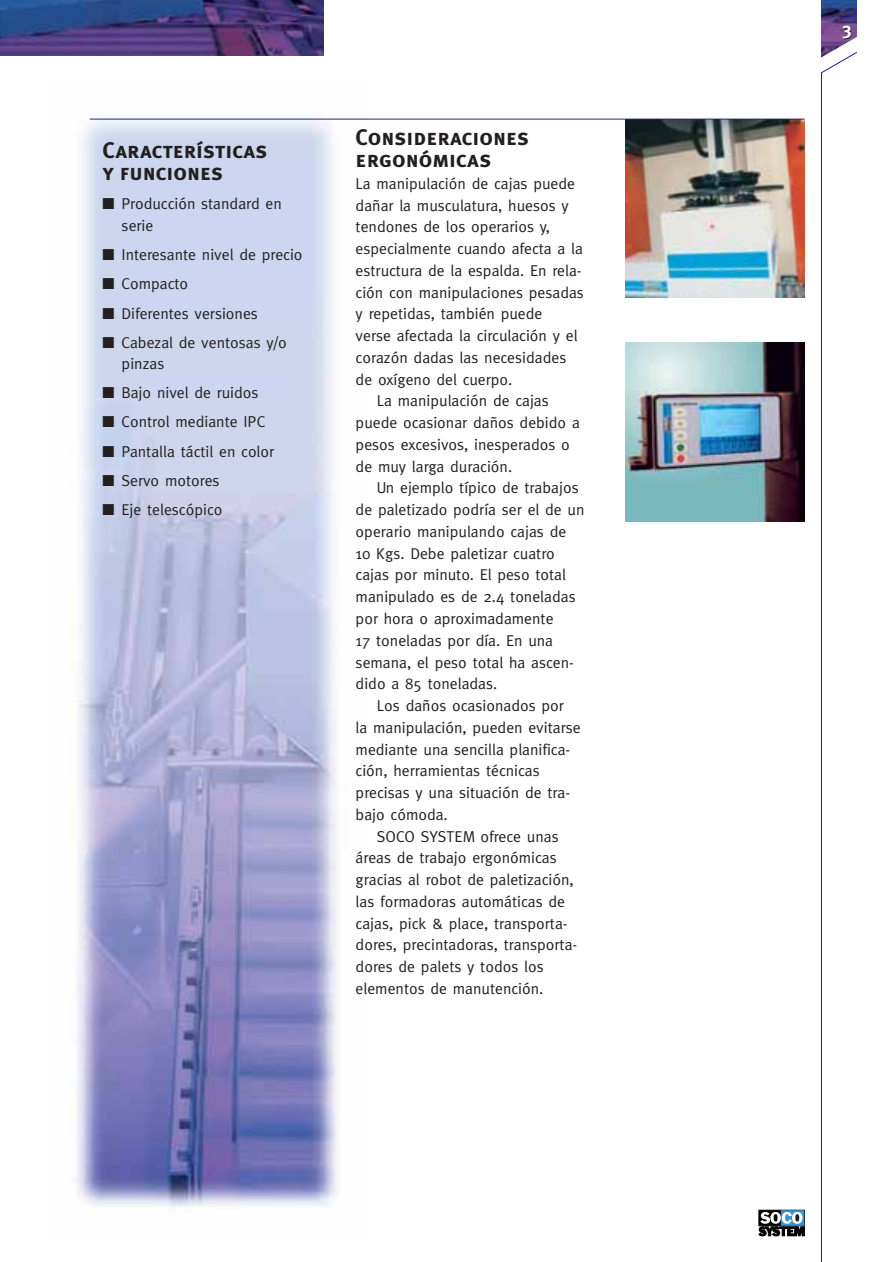
<style>
.page{position:relative;width:893px;height:1262px;background:#fff}
.page>*{position:absolute;margin:0;border:0;box-sizing:border-box;transform-origin:0 0}
.t1{font:22.5px/21.8px "Meta Plus Bold Caps";color:#231f1f}
.t2{font:700 18px "Meta";color:#fff}
.t3{font:15.75px/21.8px "Meta";color:#231f1f}
</style>
<div class="page">
<img style="left:76px;top:118px;width:290px;height:1089px">
<img style="left:821px;top:0;width:35px;height:33px">
<img style="left:1px;top:0;width:323px;height:55px">
<img style="left:625px;top:342px;width:179px;height:179px">
<img style="left:625px;top:120px;width:179px;height:178px">
<hr style="left:821px;top:72px;width:1px;height:1189px;background:#25237a">
<svg style="left:821px;top:33px;width:36px;height:40px"></svg>
<hr style="left:90px;top:119px;width:714px;height:1px;background:#25237a">
<svg style="left:758px;top:1210px;width:46px;height:1px"></svg>
<div style="left:781px;top:1210px;width:22px;height:15px;background:#2b7dae"></div>
<svg style="left:758px;top:1211px;width:46px;height:24px"></svg>
<h1 class="t1" style="left:102px;top:139px;width:167px">Características y funciones</h1>
<p class="t3" style="left:122px;top:194px;width:162px;text-indent:-19px">■ Producción standard en serie</p>
<p class="t3" style="left:102px;top:245px;width:201px">■ Interesante nivel de precio</p>
<p class="t3" style="left:102px;top:275px;width:87px">■ Compacto</p>
<p class="t3" style="left:102px;top:304px;width:157px">■ Diferentes versiones</p>
<p class="t3" style="left:122px;top:333px;width:166px;line-height:21.1px;text-indent:-19px">■ Cabezal de ventosas y/o pinzas</p>
<p class="t3" style="left:102px;top:383px;width:158px">■ Bajo nivel de ruidos</p>
<p class="t3" style="left:102px;top:413px;width:164px">■ Control mediante IPC</p>
<p class="t3" style="left:102px;top:442px;width:173px">■ Pantalla táctil en color</p>
<p class="t3" style="left:102px;top:471px;width:119px">■ Servo motores</p>
<p class="t3" style="left:102px;top:500px;width:121px">■ Eje telescópico</p>
<h1 class="t1" style="left:355px;top:127px;width:175px">Consideraciones ergonómicas</h1>
<p class="t3" style="left:355px;top:174px;width:221px">La manipulación de cajas puede</p>
<p class="t3" style="left:355px;top:196px;width:215px">dañar la musculatura, huesos y</p>
<p class="t3" style="left:355px;top:218px;width:196px">tendones de los operarios y,</p>
<p class="t3" style="left:355px;top:239px;width:229px">especialmente cuando afecta a la</p>
<p class="t3" style="left:355px;top:261px;width:227px">estructura de la espalda. En rela-</p>
<p class="t3" style="left:355px;top:283px;width:230px">ción con manipulaciones pesadas</p>
<p class="t3" style="left:355px;top:305px;width:188px">y repetidas, también puede</p>
<p class="t3" style="left:355px;top:326px;width:223px">verse afectada la circulación y el</p>
<p class="t3" style="left:355px;top:348px;width:212px">corazón dadas las necesidades</p>
<p class="t3" style="left:355px;top:370px;width:158px">de oxígeno del cuerpo.</p>
<p class="t3" style="left:377px;top:392px;width:173px">La manipulación de cajas</p>
<p class="t3" style="left:355px;top:413px;width:226px">puede ocasionar daños debido a</p>
<p class="t3" style="left:355px;top:435px;width:216px">pesos excesivos, inesperados o</p>
<p class="t3" style="left:355px;top:457px;width:158px">de muy larga duración.</p>
<p class="t3" style="left:377px;top:479px;width:203px">Un ejemplo típico de trabajos</p>
<p class="t3" style="left:355px;top:500px;width:230px">de paletizado podría ser el de un</p>
<p class="t3" style="left:355px;top:522px;width:212px">operario manipulando cajas de</p>
<p class="t3" style="left:355px;top:544px;width:201px">10 Kgs. Debe paletizar cuatro</p>
<p class="t3" style="left:355px;top:566px;width:212px">cajas por minuto. El peso total</p>
<p class="t3" style="left:355px;top:587px;width:221px">manipulado es de 2.4 toneladas</p>
<p class="t3" style="left:355px;top:609px;width:199px">por hora o aproximadamente</p>
<p class="t3" style="left:355px;top:631px;width:199px">17 toneladas por día. En una</p>
<p class="t3" style="left:355px;top:653px;width:220px">semana, el peso total ha ascen-</p>
<p class="t3" style="left:355px;top:674px;width:143px">dido a 85 toneladas.</p>
<p class="t3" style="left:377px;top:696px;width:188px">Los daños ocasionados por</p>
<p class="t3" style="left:355px;top:718px;width:226px">la manipulación, pueden evitarse</p>
<p class="t3" style="left:355px;top:740px;width:216px">mediante una sencilla planifica-</p>
<p class="t3" style="left:355px;top:761px;width:186px">ción, herramientas técnicas</p>
<p class="t3" style="left:355px;top:783px;width:216px">precisas y una situación de tra-</p>
<p class="t3" style="left:355px;top:805px;width:94px">bajo cómoda.</p>
<p class="t3" style="left:377px;top:827px;width:183px">SOCO SYSTEM ofrece unas</p>
<p class="t3" style="left:355px;top:848px;width:202px">áreas de trabajo ergonómicas</p>
<p class="t3" style="left:355px;top:870px;width:220px">gracias al robot de paletización,</p>
<p class="t3" style="left:355px;top:892px;width:211px">las formadoras automáticas de</p>
<p class="t3" style="left:355px;top:914px;width:213px">cajas, pick &amp; place, transporta-</p>
<p class="t3" style="left:355px;top:935px;width:223px">dores, precintadoras, transporta-</p>
<p class="t3" style="left:355px;top:957px;width:190px">dores de palets y todos los</p>
<p class="t3" style="left:355px;top:979px;width:189px">elementos de manutención.</p>
<p class="t2" style="left:842px;top:23px;width:11px">3</p>
</div>
